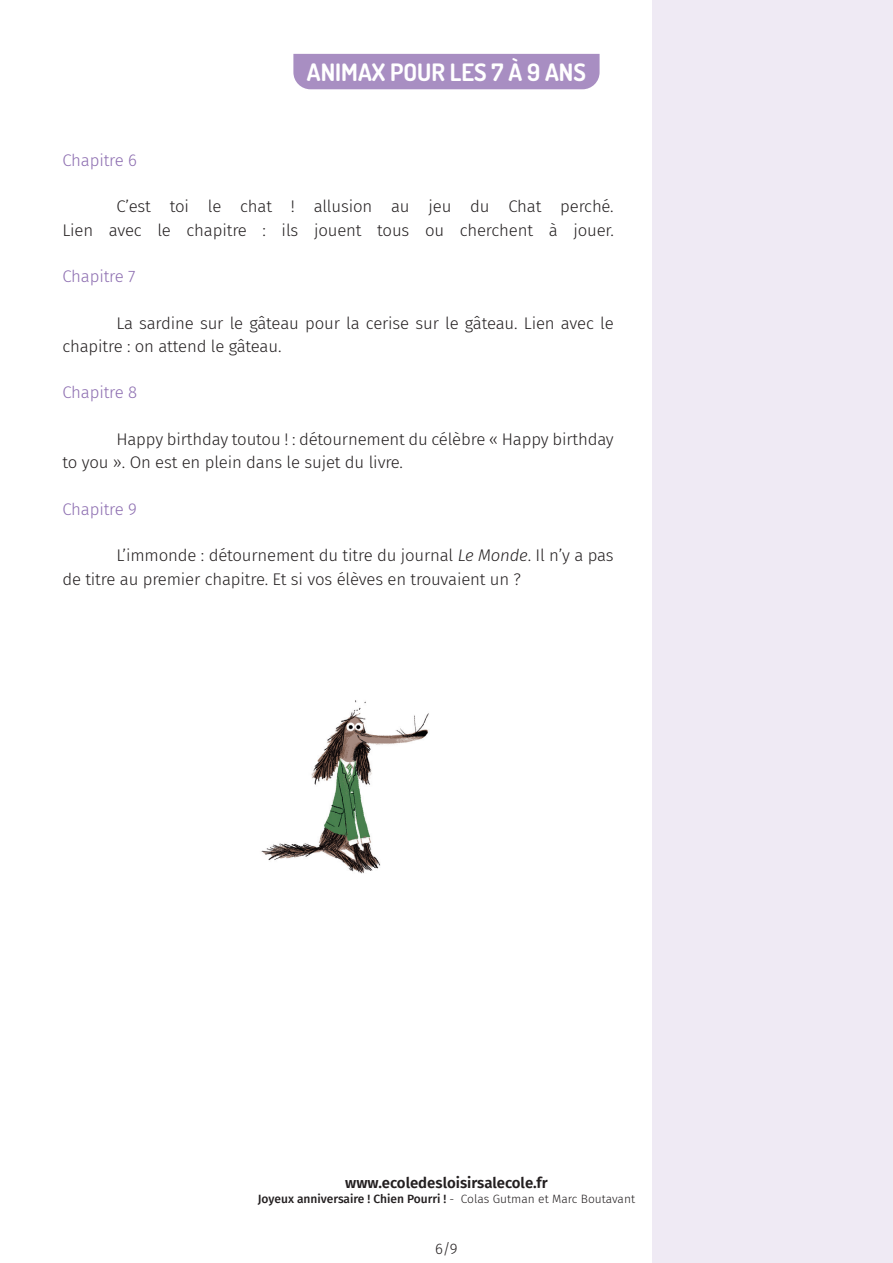
<style>
.page{position:relative;width:893px;height:1263px;background:#fff}
.page>*{position:absolute;margin:0;border:0;box-sizing:border-box;transform-origin:0 0}
.t1{font:700 24px "Dosis";color:#fff}
.TC{font:300 16.8px/23.2px "Fira Sans";letter-spacing:-.01em;color:#231f20}
.TC-2{font:300 16.8px "Fira Sans";letter-spacing:-.01em;color:#8c6db0}
.t2{font:600 15px "Fira Sans";color:#231f20}
.t3{font:300 15px "Fira Sans";color:#231f20}
.t4{font:500 12px "Fira Sans";color:#231f20}
.s1{font-style:italic}
.s2{font-weight:300}
</style>
<div class="page">
<div style="left:652px;top:0;width:241px;height:1263px;background:#efeaf4"></div>
<div style="left:293px;top:54px;width:307px;height:35px;background:#a88ec2"></div>
<img style="left:261px;top:700px;width:168px;height:174px">
<p class="t1" style="left:307px;top:57px;width:280px">ANIMAX POUR LES 7 À 9 ANS</p>
<p class="TC-2" style="left:62px;top:148px;width:76px">Chapitre 6</p>
<p class="TC" style="left:62px;top:195px;width:553px;text-align:right">C’est toi le chat ! allusion au jeu du Chat perché.<br>Lien avec le chapitre : ils jouent tous ou cherchent à jouer.</p>
<p class="TC-2" style="left:62px;top:264px;width:75px">Chapitre 7</p>
<p class="TC" style="left:62px;top:311px;width:553px;text-indent:54px">La sardine sur le gâteau pour la cerise sur le gâteau. Lien avec le chapitre : on attend le gâteau.</p>
<p class="TC-2" style="left:62px;top:381px;width:76px">Chapitre 8</p>
<p class="TC" style="left:62px;top:427px;width:553px;text-indent:54px">Happy birthday toutou ! : détournement du célèbre « Happy birthday to you ». On est en plein dans le sujet du livre.</p>
<p class="TC-2" style="left:62px;top:497px;width:76px">Chapitre 9</p>
<p class="TC" style="left:62px;top:544px;width:553px;text-indent:54px">L’immonde : détournement du titre du journal <span class="s1">Le Monde</span>. Il n’y a pas de titre au premier chapitre. Et si vos élèves en trouvaient un ?</p>
<p class="t2" style="left:345px;top:1171px;width:204px">www.ecoledesloisirsalecole.fr</p>
<p class="t4" style="left:258px;top:1189px;width:379px">Joyeux anniversaire ! Chien Pourri ! <span class="s2">- Colas Gutman et Marc Boutavant</span></p>
<p class="t3" style="left:435px;top:1238px;width:24px">6/9</p>
</div>
